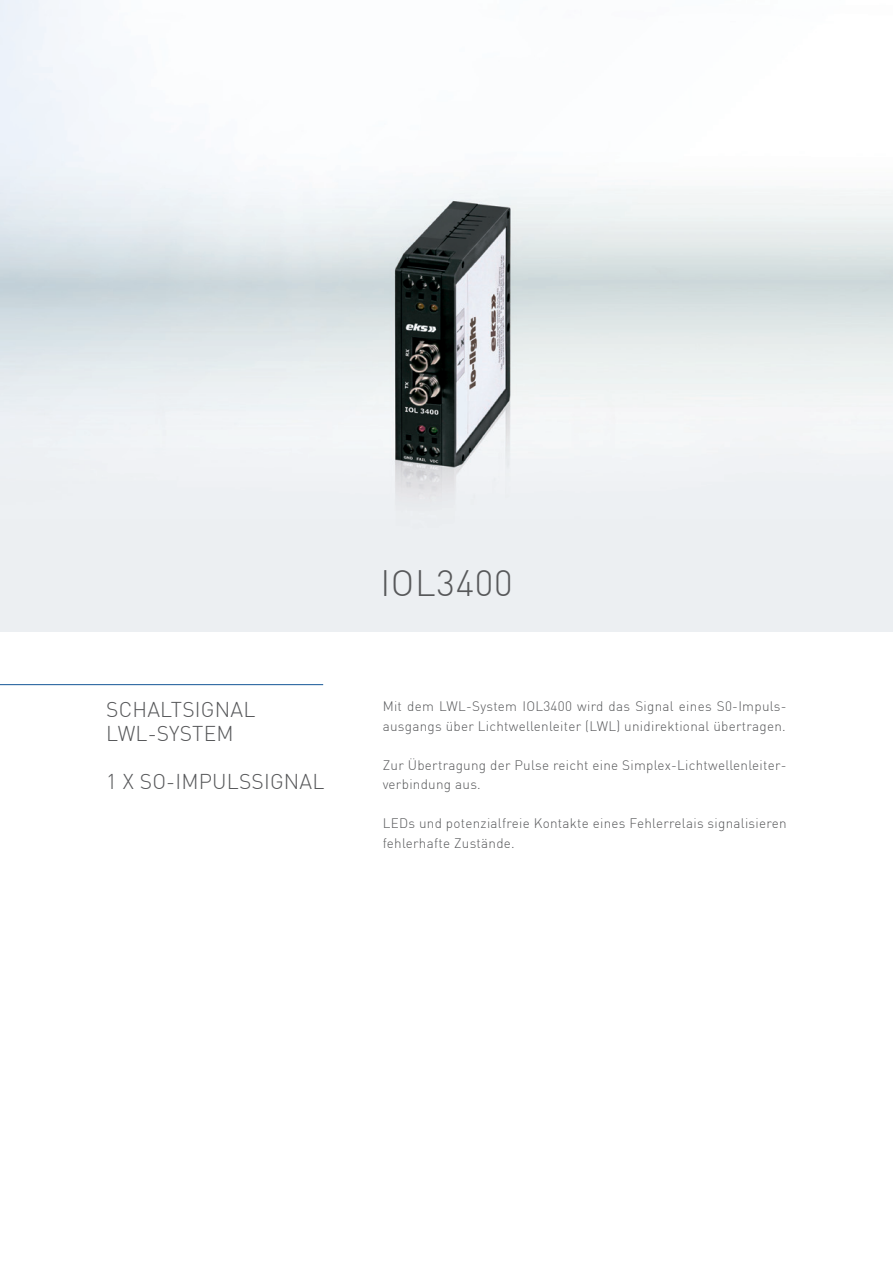
<style>
.page{position:relative;width:893px;height:1263px;background:#fff}
.page>*{position:absolute;margin:0;border:0;box-sizing:border-box;transform-origin:0 0}
.t1{font:300 36px "DIN";letter-spacing:.02em;color:#57585a}
.t2{font:300 21px/24px "DIN";letter-spacing:.01em;color:#57585a}
.t3{font:300 13.5px/19.5px "DIN";letter-spacing:.02em;color:#57585a}
</style>
<div class="page">
<img style="left:0;top:0;width:893px;height:631px">
<hr style="left:0;top:684px;width:323px;height:1px;background:#145596">
<h2 class="t2" style="left:106px;top:697px;width:145px">Schaltsi gnal<br>LWL-System</h2>
<h2 class="t2" style="left:106px;top:769px;width:214px">1 x So-IMPULSSignal</h2>
<h1 class="t1" style="left:380px;top:561px;width:134px">IOL3400</h1>
<p class="t3" style="left:383px;top:696px;width:405px">Mit dem LWL-System IOL3400 wird das Signal eines S0-Impuls&shy;ausgangs über Lichtwellenleiter (LWL) unidirektional übertragen.</p>
<p class="t3" style="left:383px;top:755px;width:405px">Zur Übertragung der Pulse reicht eine Simplex-Lichtwellenleiter&shy;verbindung aus.</p>
<p class="t3" style="left:383px;top:813px;width:405px">LEDs und potenzialfreie Kontakte eines Fehlerrelais signalisieren fehlerhafte Zustände.</p>
</div>
